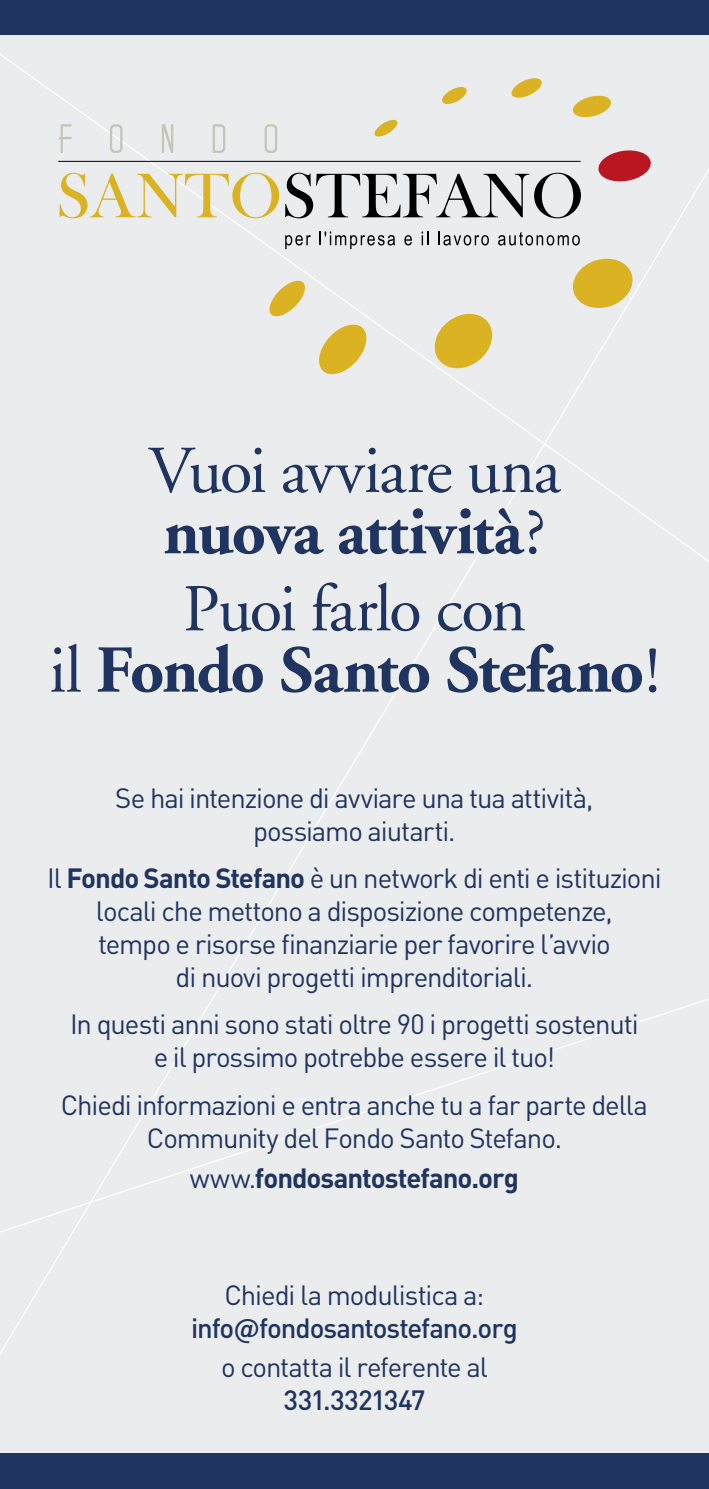
<style>
.page{position:relative;width:709px;height:1489px;background:#fff}
.page>*{position:absolute;margin:0;border:0;box-sizing:border-box;transform-origin:0 0}
.t1{font:700 66.75px/61.2px "Adobe Garamond";letter-spacing:-.025em;color:#1f3461;text-align:center}
.t2{font:66.75px/61.2px "Adobe Garamond";letter-spacing:-.025em;color:#1f3461}
.t3{font:27.5px/33px "DINOT";letter-spacing:-.04em;color:#1f3461;text-align:center}
.t4{font:500 27.5px "DINOT";letter-spacing:-.04em;color:#1f3461}
.t5{font:700 27.5px "DINOT";letter-spacing:-.035em;color:#1f3461}
.s1{font-weight:700}
.s2{font-weight:400}
</style>
<div class="page">
<div style="left:0;top:0;width:709px;height:1488px;background:#ebecee"></div>
<div style="left:0;top:0;width:709px;height:35px;background:#1f3461"></div>
<svg style="left:0;top:976px;width:709px;height:268px"></svg>
<div style="left:0;top:1453px;width:709px;height:35px;background:#1f3461"></div>
<svg style="left:60px;top:173px;width:219px;height:45px"></svg>
<svg style="left:285px;top:173px;width:296px;height:45px"></svg>
<svg style="left:285px;top:235px;width:26px;height:14px"></svg>
<svg style="left:319px;top:231px;width:76px;height:18px"></svg>
<svg style="left:404px;top:235px;width:8px;height:10px"></svg>
<svg style="left:421px;top:231px;width:7px;height:14px"></svg>
<svg style="left:438px;top:231px;width:51px;height:14px"></svg>
<svg style="left:498px;top:232px;width:82px;height:13px"></svg>
<svg style="left:58px;top:124px;width:14px;height:29px"></svg>
<svg style="left:110px;top:124px;width:12px;height:29px"></svg>
<svg style="left:162px;top:124px;width:11px;height:29px"></svg>
<svg style="left:213px;top:124px;width:12px;height:29px"></svg>
<svg style="left:264px;top:124px;width:13px;height:29px"></svg>
<hr style="left:58px;top:161px;width:522px;height:1px;background:#000">
<svg style="left:598px;top:150px;width:53px;height:32px"></svg>
<svg style="left:573px;top:95px;width:38px;height:23px"></svg>
<svg style="left:511px;top:78px;width:31px;height:20px"></svg>
<svg style="left:442px;top:87px;width:25px;height:17px"></svg>
<svg style="left:374px;top:119px;width:24px;height:18px"></svg>
<svg style="left:269px;top:280px;width:36px;height:37px"></svg>
<svg style="left:319px;top:324px;width:48px;height:51px"></svg>
<svg style="left:430px;top:313px;width:63px;height:58px"></svg>
<svg style="left:572px;top:258px;width:63px;height:53px"></svg>
<h1 class="t2" style="left:148px;top:442px;width:413px">Vuoi avviare una <span class="s1">nuova attività</span>?</h1>
<h1 class="t1" style="left:49px;top:580px;width:612px"><span class="s2">Puoi farlo con<br>il</span> Fondo Santo Stefano<span class="s2">!</span></h1>
<p class="t3" style="left:115px;top:781px;width:479px">Se hai intenzione di avviare una tua attività, possiamo aiutarti.</p>
<p class="t3" style="left:47px;top:861px;width:616px">Il <span class="s1">Fondo Santo Stefano</span> è un network di enti e istituzioni locali che mettono a disposizione competenze,<br>tempo e risorse finanziarie per favorire l’avvio<br>di nuovi progetti imprenditoriali.</p>
<p class="t3" style="left:70px;top:1007px;width:570px">In questi anni sono stati oltre 90 i progetti sostenuti e il prossimo potrebbe essere il tuo!</p>
<p class="t3" style="left:61px;top:1087px;width:588px">Chiedi informazioni e entra anche tu a far parte della<br>Community del Fondo Santo Stefano.</p>
<p class="t5" style="left:190px;top:1159px;width:330px"><span class="s2">www.</span>fondosantostefano.org</p>
<p class="t3" style="left:224px;top:1278px;width:261px">Chiedi la modulistica a:</p>
<p class="t4" style="left:191px;top:1309px;width:328px">info@fondosantostefano.org</p>
<p class="t3" style="left:221px;top:1350px;width:268px">o contatta il referente al</p>
<p class="t4" style="left:283px;top:1382px;width:143px">331.3321347</p>
</div>
